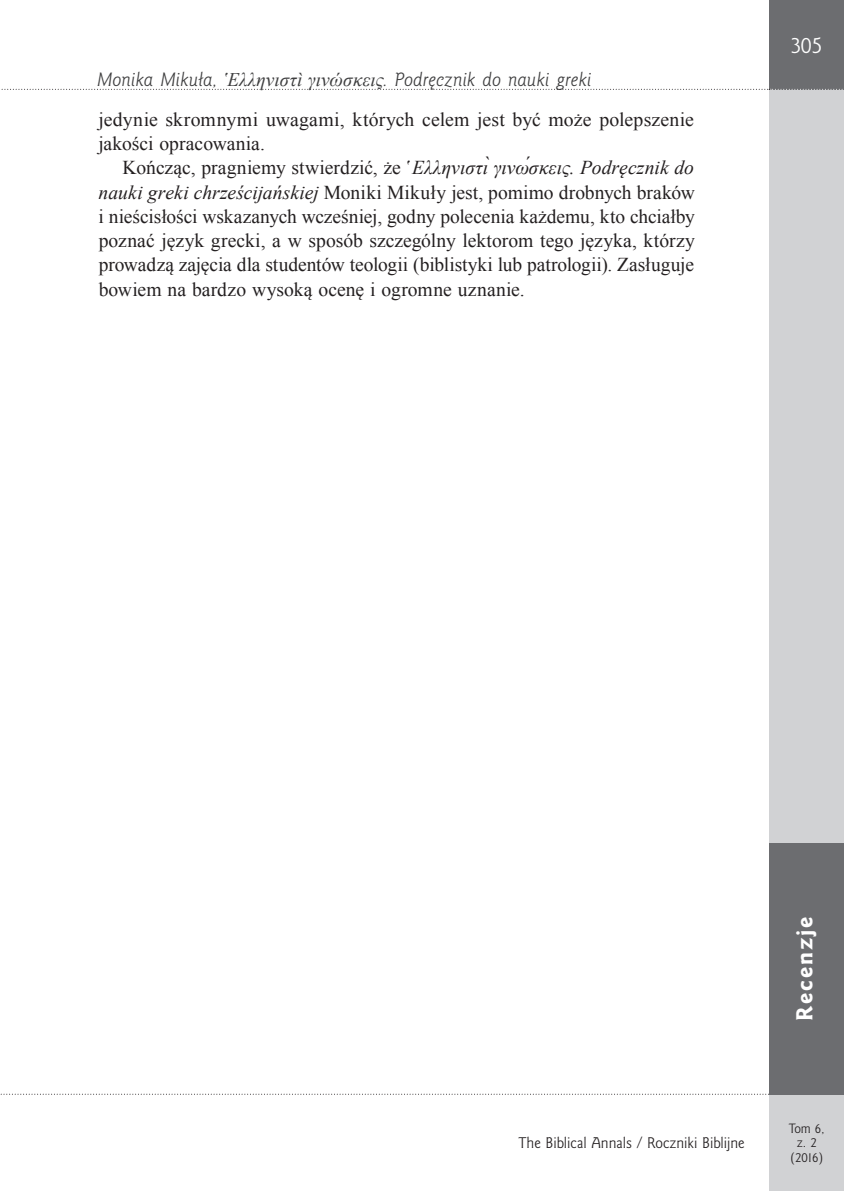
<style>
.page{position:relative;width:844px;height:1191px;background:#fff}
.page>*{position:absolute;margin:0;border:0;box-sizing:border-box;transform-origin:0 0}
.t1{font:21px "Goldy EFN Heavy";letter-spacing:.1em;color:#fff}
.t2{font:21px "Goldy EFN";color:#fff}
.Akapit{font:19.6px/24.3px "Times New Roman";letter-spacing:.005em;color:#231f20}
.Tytul_rec{font:italic 17.5px "Goldy EFN";color:#3e3e3f}
.t3{font:14px "Goldy EFN";color:#231f20}
.t4{font:12.25px/14.7px "Goldy EFN";color:#231f20;text-align:center}
.s1{font-family:"Times New Roman";font-size:19.25px}
.s2{font-style:italic}
</style>
<div class="page">
<div style="left:769px;top:0;width:74px;height:1191px;background:#d1d2d4"></div>
<div style="left:769px;top:0;width:74px;height:89px;background:#6c6d70"></div>
<svg style="left:1px;top:1093px;width:843px;height:1px"></svg>
<div style="left:769px;top:843px;width:74px;height:251px;background:#6c6d70"></div>
<svg style="left:1px;top:89px;width:843px;height:1px"></svg>
<p class="Tytul_rec" style="left:97px;top:70px;width:496px">Monika Mikuła, <span class="s1">̔Ελληνιστὶ γινώσκεις</span>. Podręcznik do nauki greki</p>
<p class="Akapit" style="left:98px;top:107px;width:597px">jedynie skromnymi uwagami, których celem jest być może polepszenie jakości opracowania.</p>
<p class="Akapit" style="left:98px;top:155px;width:598px;text-align:justify;text-indent:24px">Kończąc, pragniemy stwierdzić, że <span class="s2">̔ Ελληνιστὶ γινώσκεις. Podręcznik do nauki greki chrześcijańskiej</span> Moniki Mikuły jest, pomimo drobnych braków i nieścisłości wskazanych wcześniej, godny polecenia każdemu, kto chciałby poznać język grecki, a w sposób szczególny lektorom tego języka, którzy prowadzą zajęcia dla studentów teologii (biblistyki lub patrologii). Zasługuje bowiem na bardzo wysoką ocenę i ogromne uznanie.</p>
<p class="t2" style="left:790px;top:33px;width:33px">305</p>
<p class="t3" style="left:518px;top:1134px;width:227px">The Biblical Annals / Roczniki Biblijne</p>
<p class="t1" style="left:791px;top:1021px;width:106px;rotate:-90deg">Recenzje</p>
<p class="t4" style="left:788px;top:1121px;width:37px">Tom 6, z. 2 (2016)</p>
</div>
